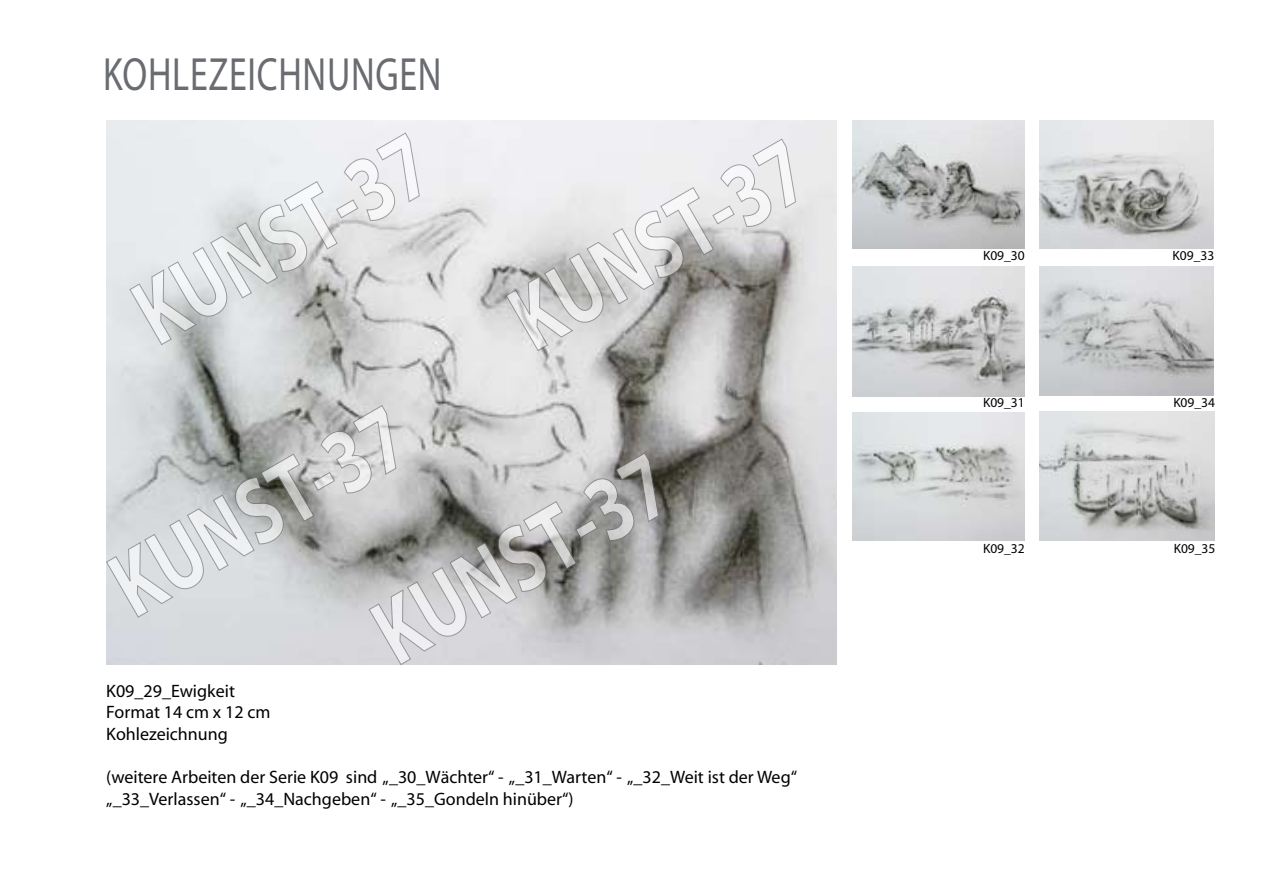
<style>
.page{position:relative;width:1263px;height:893px;background:#fff}
.page>*{position:absolute;margin:0;border:0;box-sizing:border-box;transform-origin:0 0}
.t1{font:46.8px "Myriad";letter-spacing:.02em;color:#696c70;scale:.77 1}
.t2{font:18px/21.6px "Myriad";color:#000}
.t3{font:13.5px "Myriad";color:#000}
</style>
<div class="page">
<img style="left:106px;top:121px;width:730px;height:544px">
<img style="left:852px;top:120px;width:172px;height:128px">
<img style="left:852px;top:266px;width:172px;height:130px">
<img style="left:852px;top:412px;width:172px;height:129px">
<img style="left:1039px;top:120px;width:175px;height:129px">
<img style="left:1040px;top:266px;width:174px;height:130px">
<img style="left:1040px;top:412px;width:174px;height:129px">
<svg style="left:129px;top:130px;width:308px;height:216px;background:#dddfe1"></svg>
<svg style="left:368px;top:450px;width:308px;height:215px;background:#b5b5b5"></svg>
<svg style="left:106px;top:402px;width:308px;height:216px;background:#c3c5c6"></svg>
<svg style="left:505px;top:136px;width:308px;height:216px"></svg>
<h1 class="t1" style="left:103px;top:51px;width:441px">KOHLEZEICHNUNGEN</h1>
<p class="t2" style="left:106px;top:681px;width:166px">K09_29_Ewigkeit<br>Format 14 cm x 12 cm<br>Kohlezeichnung</p>
<p class="t2" style="left:106px;top:767px;width:692px">(weitere Arbeiten der Serie K09 sind „_30_Wächter“ - „_31_Warten“ - „_32_Weit ist der Weg“ „_33_Verlassen“ - „_34_Nachgeben“ - „_35_Gondeln hinüber“)</p>
<p class="t3" style="left:983px;top:248px;width:43px">K09_30</p>
<p class="t3" style="left:1172px;top:248px;width:43px">K09_33</p>
<p class="t3" style="left:983px;top:396px;width:43px">K09_31</p>
<p class="t3" style="left:1173px;top:396px;width:43px">K09_34</p>
<p class="t3" style="left:983px;top:542px;width:43px">K09_32</p>
<p class="t3" style="left:1174px;top:542px;width:43px">K09_35</p>
</div>
